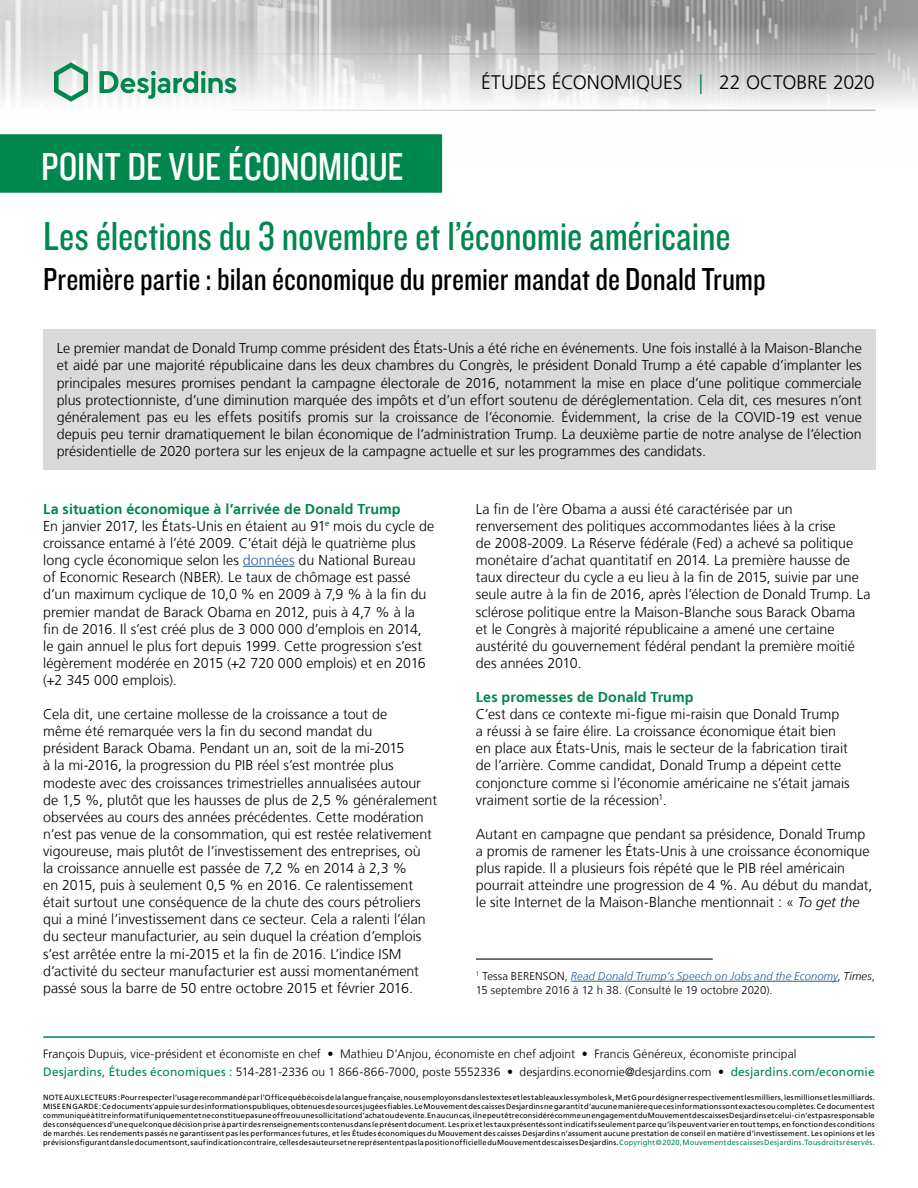
<style>
.page{position:relative;width:918px;height:1188px;background:#fff}
.page>*{position:absolute;margin:0;border:0;box-sizing:border-box;transform-origin:0 0}
.t1{font:42px "Knockout 29 Junior Ltweight";letter-spacing:-.005em;color:#00874e}
.t2{font:40.5px "Knockout 29 Junior Ltweight";letter-spacing:-.005em;color:#fff}
.t3{font:33px "Knockout 29 Junior Ltweight";letter-spacing:-.005em;color:#000}
.t4{font:300 19.5px "Frutiger LT";letter-spacing:-.005em;color:#000}
.t5{font:300 14.25px/17.1px "Frutiger LT";color:#000}
.t6{font:700 14.25px "Frutiger LT";letter-spacing:.01em;color:#00874e}
.t7{font:300 12px/18.1px "Frutiger LT";letter-spacing:.005em;color:#000}
.t8{font:300 11.25px/13.5px "Frutiger LT";letter-spacing:.005em;color:#000}
.t9{font:7.5px/9px "Frutiger LT";letter-spacing:.025em;color:#000;text-align:justify}
.s1{color:#00874e}
.s2{font-weight:700;color:#00874e}
.s3{color:#275b9b}
.s4{font-style:italic}
.s5{font-style:italic;color:#275b9b}
.s6{font-weight:400;color:#00874e}
</style>
<div class="page">
<img style="left:0;top:0;width:918px;height:164px">
<hr style="left:43px;top:54px;width:832px;height:1px;background:#9d9d9c">
<hr style="left:43px;top:110px;width:832px;height:1px;background:#9d9d9c">
<svg style="left:54px;top:62px;width:34px;height:40px"></svg>
<svg style="left:100px;top:71px;width:136px;height:28px"></svg>
<div style="left:0;top:135px;width:441px;height:57px;background:#00874e"></div>
<div style="left:0;top:134px;width:442px;height:59px;border:2px solid #00874e"></div>
<hr style="left:43px;top:1036px;width:832px;height:2px;background:#00874e">
<hr style="left:243px;top:566px;width:52px;height:1px;background:#275b9b">
<div style="left:43px;top:329px;width:832px;height:140px;background:#d9d9d9"></div>
<hr style="left:476px;top:958px;width:237px;height:2px;background:#4a4a49">
<hr style="left:571px;top:981px;width:267px;height:1px;background:#275b9b">
<h2 class="t2" style="left:41px;top:140px;width:364px">POINT DE VUE ÉCONOMIQUE</h2>
<h3 class="t4" style="left:481px;top:72px;width:395px">ÉTUDES ÉCONOMIQUES <span class="s1">|</span> 22 OCTOBRE 2020</h3>
<h1 class="t1" style="left:43px;top:209px;width:689px">Les élections du 3 novembre et l’économie américaine</h1>
<h3 class="t3" style="left:43px;top:257px;width:724px">Première partie : bilan économique du premier mandat de Donald Trump</h3>
<p class="t5" style="left:57px;top:340px;width:807px;text-align:justify">Le premier mandat de Donald Trump comme président des États‑Unis a été riche en événements. Une fois installé à la Maison‑Blanche et aidé par une majorité républicaine dans les deux chambres du Congrès, le président Donald Trump a été capable d’implanter les principales mesures promises pendant la campagne électorale de 2016, notamment la mise en place d’une politique commerciale plus protectionniste, d’une diminution marquée des impôts et d’un effort soutenu de déréglementation. Cela dit, ces mesures n’ont généralement pas eu les effets positifs promis sur la croissance de l’économie. Évidemment, la crise de la COVID‑19 est venue depuis peu ternir dramatiquement le bilan économique de l’administration Trump. La deuxième partie de notre analyse de l’élection présidentielle de 2020 portera sur les enjeux de la campagne actuelle et sur les programmes des candidats.</p>
<p class="t5" style="left:43px;top:501px;width:393px"><span class="s2">La situation économique à l’arrivée de Donald Trump<br></span>En janvier 2017, les États‑Unis en étaient au 91<sup>e</sup> mois du cycle de croissance entamé à l’été 2009. C’était déjà le quatrième plus long cycle économique selon les <span class="s3">données</span> du National Bureau<br>of Economic Research (NBER). Le taux de chômage est passé d’un maximum cyclique de 10,0 % en 2009 à 7,9 % à la fin du premier mandat de Barack Obama en 2012, puis à 4,7 % à la<br>fin de 2016. Il s’est créé plus de 3 000 000 d’emplois en 2014, le gain annuel le plus fort depuis 1999. Cette progression s’est légèrement modérée en 2015 (+2 720 000 emplois) et en 2016 (+2 345 000 emplois).</p>
<p class="t5" style="left:43px;top:706px;width:395px">Cela dit, une certaine mollesse de la croissance a tout de<br>même été remarquée vers la fin du second mandat du<br>président Barack Obama. Pendant un an, soit de la mi‑2015<br>à la mi‑2016, la progression du PIB réel s’est montrée plus modeste avec des croissances trimestrielles annualisées autour de 1,5 %, plutôt que les hausses de plus de 2,5 % généralement observées au cours des années précédentes. Cette modération n’est pas venue de la consommation, qui est restée relativement vigoureuse, mais plutôt de l’investissement des entreprises, où<br>la croissance annuelle est passée de 7,2 % en 2014 à 2,3 %<br>en 2015, puis à seulement 0,5 % en 2016. Ce ralentissement était surtout une conséquence de la chute des cours pétroliers qui a miné l’investissement dans ce secteur. Cela a ralenti l’élan du secteur manufacturier, au sein duquel la création d’emplois s’est arrêtée entre la mi‑2015 et la fin de 2016. L’indice ISM d’activité du secteur manufacturier est aussi momentanément passé sous la barre de 50 entre octobre 2015 et février 2016.</p>
<p class="t5" style="left:476px;top:501px;width:396px">La fin de l’ère Obama a aussi été caractérisée par un renversement des politiques accommodantes liées à la crise<br>de 2008‑2009. La Réserve fédérale (Fed) a achevé sa politique monétaire d’achat quantitatif en 2014. La première hausse de taux directeur du cycle a eu lieu à la fin de 2015, suivie par une seule autre à la fin de 2016, après l’élection de Donald Trump. La sclérose politique entre la Maison‑Blanche sous Barack Obama et le Congrès à majorité républicaine a amené une certaine austérité du gouvernement fédéral pendant la première moitié des années 2010.</p>
<p class="t6" style="left:476px;top:689px;width:219px">Les promesses de Donald Trump</p>
<p class="t5" style="left:476px;top:706px;width:375px">C’est dans ce contexte mi-figue mi-raisin que Donald Trump a réussi à se faire élire. La croissance économique était bien en place aux États‑Unis, mais le secteur de la fabrication tirait de l’arrière. Comme candidat, Donald Trump a dépeint cette conjoncture comme si l’économie américaine ne s’était jamais vraiment sortie de la récession<sup>1</sup>.</p>
<p class="t5" style="left:476px;top:826px;width:398px">Autant en campagne que pendant sa présidence, Donald Trump a promis de ramener les États‑Unis à une croissance économique plus rapide. Il a plusieurs fois répété que le PIB réel américain pourrait atteindre une progression de 4 %. Au début du mandat, le site Internet de la Maison‑Blanche mentionnait : « <span class="s4">To get the</span></p>
<p class="t8" style="left:476px;top:970px;width:400px"><sup>1</sup> Tessa BERENSON, <span class="s5">Read Donald Trump’s Speech on Jobs and the Economy</span>, <span class="s4">Times</span>,<br>15 septembre 2016 à 12 h 38. (Consulté le 19 octobre 2020).</p>
<p class="t7" style="left:43px;top:1045px;width:833px">François Dupuis, vice-président et économiste en chef • Mathieu D’Anjou, économiste en chef adjoint • Francis Généreux, économiste principal<br><span class="s6">Desjardins, Études économiques :</span> 514‑281‑2336 ou 1 866‑866‑7000, poste 5552336 • desjardins.economie@desjardins.com • <span class="s6">desjardins.com/economie</span></p>
<p class="t9" style="left:43px;top:1093px;width:833px">NOTE AUX LECTEURS: Pour respecter l’usage recommandé par l’Office québécois de la langue française, nous employons dans les textes et les tableaux les symboles k, M et G pour désigner respectivement les milliers, les millions et les milliards.<br>MISE EN GARDE: Ce document s’appuie sur des informations publiques, obtenues de sources jugées fiables. Le Mouvement des caisses Desjardins ne garantit d’aucune manière que ces informations sont exactes ou complètes. Ce document est communiqué à titre informatif uniquement et ne constitue pas une offre ou une sollicitation d’achat ou de vente. En aucun cas, il ne peut être considéré comme un engagement du Mouvement des caisses Desjardins et celui-ci n’est pas responsable des conséquences d’une quelconque décision prise à partir des renseignements contenus dans le présent document. Les prix et les taux présentés sont indicatifs seulement parce qu’ils peuvent varier en tout temps, en fonction des conditions de marchés. Les rendements passés ne garantissent pas les performances futures, et les Études économiques du Mouvement des caisses Desjardins n’assument aucune prestation de conseil en matière d’investissement. Les opinions et les prévisions figurant dans le document sont, sauf indication contraire, celles des auteurs et ne représentent pas la position officielle du Mouvement des caisses Desjardins. <span class="s1">Copyright©2020, Mouvement des caisses Desjardins. Tous droits réservés.</span></p>
</div>
